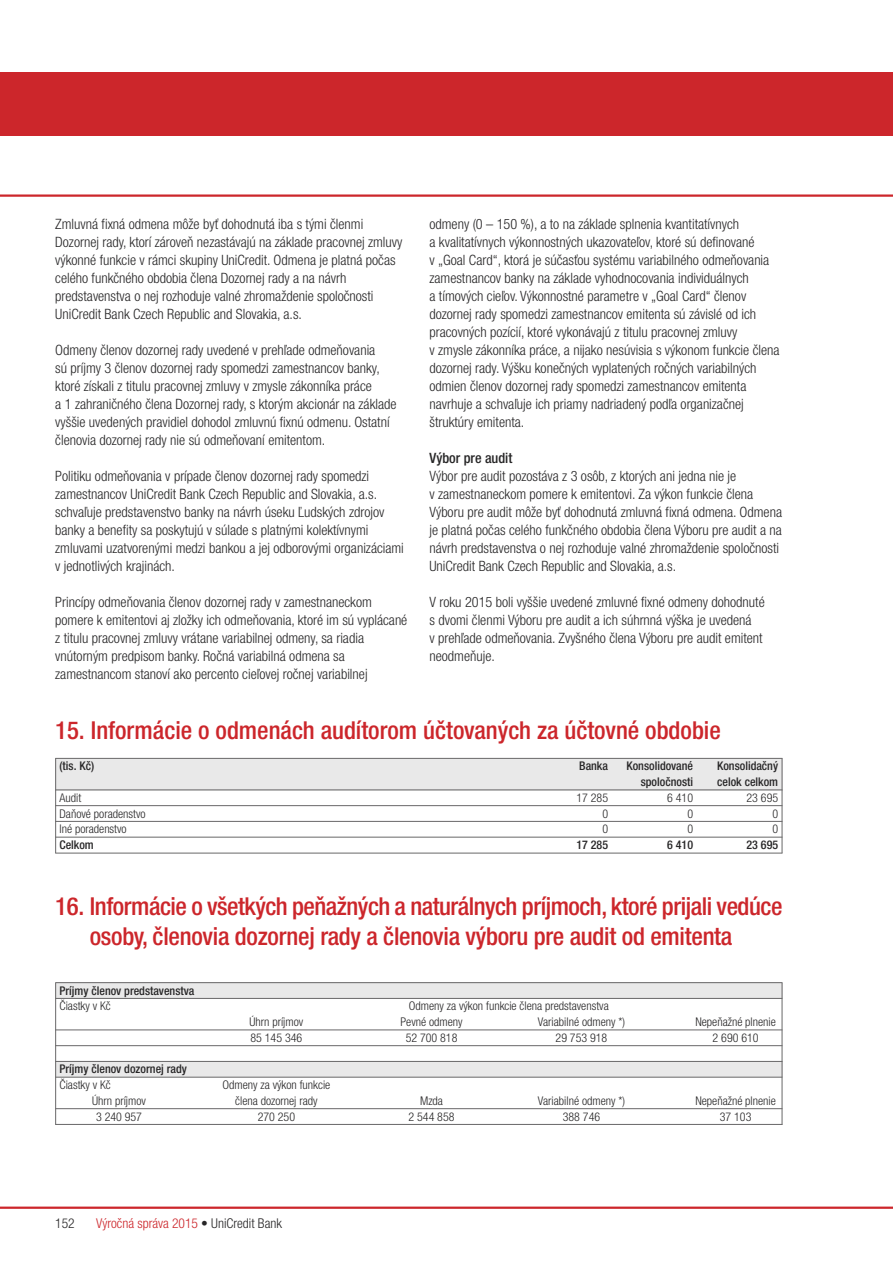
<style>
.page{position:relative;width:893px;height:1263px;background:#fff}
.page>*{position:absolute;margin:0;border:0;box-sizing:border-box;transform-origin:0 0}
.t1{font:500 condensed 24.75px/30px "Helvetica Neue CE";letter-spacing:-.01em;color:#cc262b}
.t2{font:300 condensed 14.25px/18px "Helvetica Neue CE";color:#272627}
.t3{font:500 condensed 14.25px "Helvetica Neue CE";color:#272627}
.t4{font:300 condensed 13.5px "Helvetica Neue CE";color:#cc262b}
.t5{font:300 condensed 13.5px "Helvetica Neue CE";color:#272627}
.t6{font:300 condensed 12px "Helvetica Neue CE";color:#272627}
.t7{font:500 condensed 12px "Helvetica Neue CE";color:#272627}
.s1{color:#272627}
</style>
<div class="page">
<div style="left:0;top:72px;width:893px;height:64px;background:#cc262b"></div>
<hr style="left:0;top:194px;width:893px;height:3px;background:#cc262b">
<hr style="left:0;top:1206px;width:893px;height:3px;background:#cc262b">
<div style="left:55px;top:982px;width:727px;height:16px;background:#e9e9e9"></div>
<div style="left:55px;top:1061px;width:727px;height:16px;background:#e9e9e9"></div>
<div style="left:55px;top:759px;width:727px;height:31px;background:#e9e9e9"></div>
<hr style="left:55px;top:758px;width:727px;height:1px;background:#686768">
<hr style="left:55px;top:789px;width:727px;height:1px;background:#686768">
<hr style="left:55px;top:805px;width:727px;height:1px;background:#686768">
<hr style="left:55px;top:821px;width:727px;height:1px;background:#686768">
<hr style="left:55px;top:837px;width:727px;height:1px;background:#686768">
<hr style="left:55px;top:853px;width:727px;height:1px;background:#686768">
<hr style="left:55px;top:982px;width:727px;height:1px;background:#686768">
<hr style="left:55px;top:998px;width:727px;height:1px;background:#686768">
<hr style="left:55px;top:1029px;width:727px;height:1px;background:#686768">
<hr style="left:55px;top:1045px;width:727px;height:1px;background:#686768">
<hr style="left:55px;top:1061px;width:727px;height:1px;background:#686768">
<hr style="left:55px;top:1077px;width:727px;height:1px;background:#686768">
<hr style="left:55px;top:1108px;width:727px;height:1px;background:#686768">
<hr style="left:55px;top:1124px;width:727px;height:1px;background:#686768">
<hr style="left:55px;top:758px;width:1px;height:95px;background:#686768">
<hr style="left:782px;top:758px;width:1px;height:95px;background:#686768">
<hr style="left:55px;top:983px;width:1px;height:142px;background:#686768">
<hr style="left:782px;top:983px;width:1px;height:142px;background:#686768">
<p class="t2" style="left:55px;top:216px;width:349px">Zmluvná fixná odmena môže byť dohodnutá iba s tými členmi Dozornej rady, ktorí zároveň nezastávajú na základe pracovnej zmluvy výkonné funkcie v rámci skupiny UniCredit. Odmena je platná počas celého funkčného obdobia člena Dozornej rady a na návrh predstavenstva o nej rozhoduje valné zhromaždenie spoločnosti UniCredit Bank Czech Republic and Slovakia, a.s.</p>
<p class="t2" style="left:55px;top:342px;width:343px">Odmeny členov dozornej rady uvedené v prehľade odmeňovania<br>sú príjmy 3 členov dozornej rady spomedzi zamestnancov banky, ktoré získali z titulu pracovnej zmluvy v zmysle zákonníka práce<br>a 1 zahraničného člena Dozornej rady, s ktorým akcionár na základe vyššie uvedených pravidiel dohodol zmluvnú fixnú odmenu. Ostatní členovia dozornej rady nie sú odmeňovaní emitentom.</p>
<p class="t2" style="left:55px;top:468px;width:350px">Politiku odmeňovania v prípade členov dozornej rady spomedzi zamestnancov UniCredit Bank Czech Republic and Slovakia, a.s. schvaľuje predstavenstvo banky na návrh úseku Ľudských zdrojov banky a benefity sa poskytujú v súlade s platnými kolektívnymi zmluvami uzatvorenými medzi bankou a jej odborovými organizáciami v jednotlivých krajinách.</p>
<p class="t2" style="left:55px;top:594px;width:354px">Princípy odmeňovania členov dozornej rady v zamestnaneckom pomere k emitentovi aj zložky ich odmeňovania, ktoré im sú vyplácané z titulu pracovnej zmluvy vrátane variabilnej odmeny, sa riadia vnútorným predpisom banky. Ročná variabilná odmena sa zamestnancom stanoví ako percento cieľovej ročnej variabilnej</p>
<p class="t2" style="left:429px;top:216px;width:352px">odmeny (0 – 150 %), a to na základe splnenia kvantitatívnych<br>a kvalitatívnych výkonnostných ukazovateľov, ktoré sú definované<br>v „Goal Card“, ktorá je súčasťou systému variabilného odmeňovania zamestnancov banky na základe vyhodnocovania individuálnych<br>a tímových cieľov. Výkonnostné parametre v „Goal Card“ členov dozornej rady spomedzi zamestnancov emitenta sú závislé od ich pracovných pozícií, ktoré vykonávajú z titulu pracovnej zmluvy<br>v zmysle zákonníka práce, a nijako nesúvisia s výkonom funkcie člena dozornej rady. Výšku konečných vyplatených ročných variabilných odmien členov dozornej rady spomedzi zamestnancov emitenta navrhuje a schvaľuje ich priamy nadriadený podľa organizačnej štruktúry emitenta.</p>
<p class="t3" style="left:429px;top:453px;width:84px">Výbor pre audit</p>
<p class="t2" style="left:429px;top:468px;width:354px">Výbor pre audit pozostáva z 3 osôb, z ktorých ani jedna nie je<br>v zamestnaneckom pomere k emitentovi. Za výkon funkcie člena Výboru pre audit môže byť dohodnutá zmluvná fixná odmena. Odmena je platná počas celého funkčného obdobia člena Výboru pre audit a na návrh predstavenstva o nej rozhoduje valné zhromaždenie spoločnosti UniCredit Bank Czech Republic and Slovakia, a.s.</p>
<p class="t2" style="left:429px;top:594px;width:337px">V roku 2015 boli vyššie uvedené zmluvné fixné odmeny dohodnuté s dvomi členmi Výboru pre audit a ich súhrnná výška je uvedená<br>v prehľade odmeňovania. Zvyšného člena Výboru pre audit emitent neodmeňuje.</p>
<h1 class="t1" style="left:55px;top:717px;width:667px">15. Informácie o odmenách audítorom účtovaných za účtovné obdobie</h1>
<p class="t7" style="left:60px;top:762px;width:36px">(tis. Kč)</p>
<p class="t7" style="left:579px;top:762px;width:30px">Banka</p>
<p class="t7" style="left:627px;top:762px;width:68px">Konsolidované</p>
<p class="t7" style="left:717px;top:762px;width:63px">Konsolidačný</p>
<p class="t7" style="left:641px;top:777px;width:54px">spoločnosti</p>
<p class="t7" style="left:717px;top:777px;width:62px">celok celkom</p>
<p class="t6" style="left:60px;top:793px;width:23px">Audit</p>
<p class="t6" style="left:576px;top:793px;width:33px">17 285</p>
<p class="t6" style="left:667px;top:793px;width:27px">6 410</p>
<p class="t6" style="left:746px;top:793px;width:33px">23 695</p>
<p class="t6" style="left:60px;top:809px;width:88px">Daňové poradenstvo</p>
<p class="t6" style="left:602px;top:809px;width:7px">0</p>
<p class="t6" style="left:687px;top:809px;width:7px">0</p>
<p class="t6" style="left:772px;top:809px;width:7px">0</p>
<p class="t6" style="left:60px;top:825px;width:69px">Iné poradenstvo</p>
<p class="t6" style="left:602px;top:825px;width:7px">0</p>
<p class="t6" style="left:687px;top:825px;width:7px">0</p>
<p class="t6" style="left:772px;top:825px;width:7px">0</p>
<p class="t7" style="left:60px;top:840px;width:36px">Celkom</p>
<p class="t7" style="left:576px;top:840px;width:33px">17 285</p>
<p class="t7" style="left:667px;top:840px;width:27px">6 410</p>
<p class="t7" style="left:746px;top:840px;width:33px">23 695</p>
<h1 class="t1" style="left:90px;top:893px;width:694px;text-indent:-34px">16. Informácie o všetkých peňažných a naturálnych príjmoch, ktoré prijali vedúce osoby, členovia dozornej rady a členovia výboru pre audit od emitenta</h1>
<p class="t7" style="left:60px;top:986px;width:136px">Príjmy členov predstavenstva</p>
<p class="t6" style="left:60px;top:1002px;width:53px">Čiastky v Kč</p>
<p class="t6" style="left:409px;top:1002px;width:201px">Odmeny za výkon funkcie člena predstavenstva</p>
<p class="t6" style="left:250px;top:1017px;width:55px">Úhrn príjmov</p>
<p class="t6" style="left:400px;top:1017px;width:64px">Pevné odmeny</p>
<p class="t6" style="left:538px;top:1017px;width:89px">Variabilné odmeny *)</p>
<p class="t6" style="left:695px;top:1017px;width:82px">Nepeňažné plnenie</p>
<p class="t6" style="left:251px;top:1033px;width:53px">85 145 346</p>
<p class="t6" style="left:406px;top:1033px;width:53px">52 700 818</p>
<p class="t6" style="left:556px;top:1033px;width:53px">29 753 918</p>
<p class="t6" style="left:713px;top:1033px;width:48px">2 690 610</p>
<p class="t7" style="left:60px;top:1065px;width:129px">Príjmy členov dozornej rady</p>
<p class="t6" style="left:60px;top:1080px;width:53px">Čiastky v Kč</p>
<p class="t6" style="left:222px;top:1080px;width:109px">Odmeny za výkon funkcie</p>
<p class="t6" style="left:92px;top:1096px;width:55px">Úhrn príjmov</p>
<p class="t6" style="left:235px;top:1096px;width:84px">člena dozornej rady</p>
<p class="t6" style="left:420px;top:1096px;width:24px">Mzda</p>
<p class="t6" style="left:538px;top:1096px;width:89px">Variabilné odmeny *)</p>
<p class="t6" style="left:695px;top:1096px;width:82px">Nepeňažné plnenie</p>
<p class="t6" style="left:96px;top:1112px;width:48px">3 240 957</p>
<p class="t6" style="left:258px;top:1112px;width:39px">270 250</p>
<p class="t6" style="left:409px;top:1112px;width:48px">2 544 858</p>
<p class="t6" style="left:563px;top:1112px;width:39px">388 746</p>
<p class="t6" style="left:720px;top:1112px;width:33px">37 103</p>
<p class="t5" style="left:55px;top:1218px;width:21px">152</p>
<p class="t4" style="left:96px;top:1218px;width:187px">Výročná správa 2015 <span class="s1">• UniCredit Bank</span></p>
</div>
